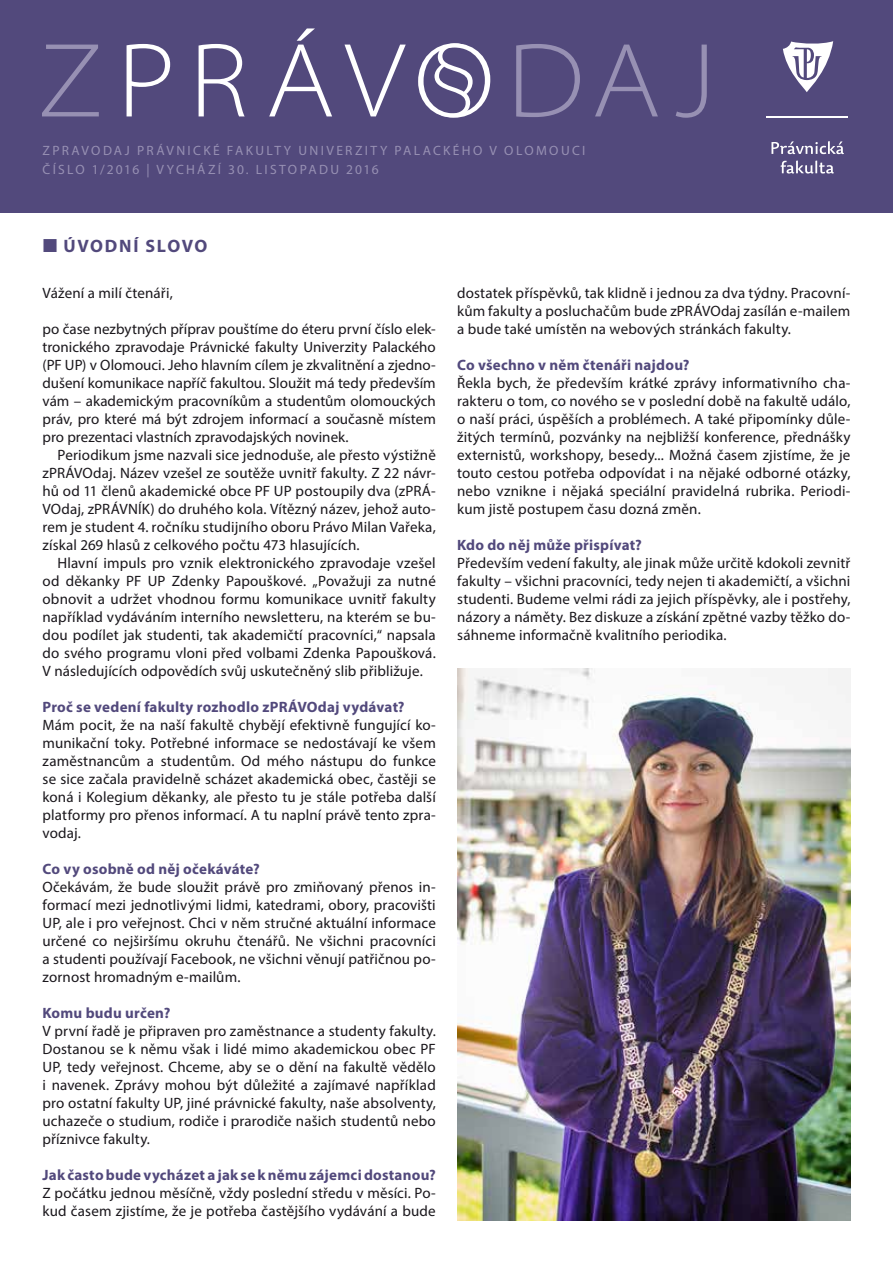
<style>
.page{position:relative;width:893px;height:1263px;background:#fff}
.page>*{position:absolute;margin:0;border:0;box-sizing:border-box;transform-origin:0 0}
.t1{font:700 18px "Myriad Pro";letter-spacing:.095em;color:#52497c}
.t2{font:15px/18px "Myriad Pro";letter-spacing:.01em;color:#1a171c;text-align:justify}
.t3{font:700 15px "Myriad Pro";letter-spacing:.015em;color:#52497c}
.t4{font:13.5px/19.5px "Myriad Pro";letter-spacing:.17em;color:#9790b3}
</style>
<div class="page">
<div style="left:0;top:0;width:893px;height:213px;background:#52497c"></div>
<svg style="left:516px;top:44px;width:191px;height:74px"></svg>
<svg style="left:42px;top:45px;width:57px;height:71px"></svg>
<svg style="left:127px;top:28px;width:363px;height:90px"></svg>
<img style="left:457px;top:668px;width:393px;height:552px">
<hr style="left:766px;top:116px;width:82px;height:1px;background:#fff">
<svg style="left:771px;top:141px;width:73px;height:13px"></svg>
<svg style="left:781px;top:161px;width:53px;height:13px"></svg>
<svg style="left:783px;top:41px;width:50px;height:51px"></svg>
<p class="t4" style="left:43px;top:140px;width:544px">ZPRAVODAJ PRÁVNICKÉ FAKULTY UNIVERZITY PALACKÉHO V OLOMOUCI<br>ČÍSLO 1/2016 | VYCHÁZÍ 30. LISTOPADU 2016</p>
<p class="t1" style="left:63px;top:234px;width:146px">ÚVODNÍ SLOVO</p>
<p class="t2" style="left:43px;top:284px;width:132px">Vážení a milí čtenáři,</p>
<p class="t2" style="left:43px;top:320px;width:395px">po čase nezbytných příprav pouštíme do éteru první číslo elek&shy;tronického zpravodaje Právnické fakulty Univerzity Palackého (PF UP) v Olomouci. Jeho hlavním cílem je zkvalitnění a zjedno&shy;dušení komunikace napříč fakultou. Sloužit má tedy především vám – akademickým pracovníkům a studentům olomouckých práv, pro které má být zdrojem informací a současně místem pro prezentaci vlastních zpravodajských novinek.</p>
<p class="t2" style="left:43px;top:446px;width:395px;text-indent:15px">Periodikum jsme nazvali sice jednoduše, ale přesto výstižně zPRÁVOdaj. Název vzešel ze soutěže uvnitř fakulty. Z 22 návr&shy;hů od 11 členů akademické obce PF UP postoupily dva (zPRÁ-VOdaj, zPRÁVNÍK) do druhého kola. Vítězný název, jehož auto&shy;rem je student 4. ročníku studijního oboru Právo Milan Vařeka, získal 269 hlasů z celkového počtu 473 hlasujících.</p>
<p class="t2" style="left:43px;top:554px;width:395px;text-indent:15px">Hlavní impuls pro vznik elektronického zpravodaje vzešel od děkanky PF UP Zdenky Papouškové. „Považuji za nutné obnovit a udržet vhodnou formu komunikace uvnitř fakulty například vydáváním interního newsletteru, na kterém se bu&shy;dou podílet jak studenti, tak akademičtí pracovníci,“ napsala do svého programu vloni před volbami Zdenka Papoušková.<br>V následujících odpovědích svůj uskutečněný slib přibližuje.</p>
<p class="t3" style="left:43px;top:697px;width:364px">Proč se vedení fakulty rozhodlo zPRÁVOdaj vydávat?</p>
<p class="t2" style="left:43px;top:716px;width:395px">Mám pocit, že na naší fakultě chybějí efektivně fungující ko&shy;munikační toky. Potřebné informace se nedostávají ke všem zaměstnancům a studentům. Od mého nástupu do funkce se sice začala pravidelně scházet akademická obec, častěji se koná i Kolegium děkanky, ale přesto tu je stále potřeba další platformy pro přenos informací. A tu naplní právě tento zpra&shy;vodaj.</p>
<p class="t3" style="left:43px;top:859px;width:219px">Co vy osobně od něj očekáváte?</p>
<p class="t2" style="left:43px;top:878px;width:395px">Očekávám, že bude sloužit právě pro zmiňovaný přenos in&shy;formací mezi jednotlivými lidmi, katedrami, obory, pracovišti UP, ale i pro veřejnost. Chci v něm stručné aktuální informace určené co nejširšímu okruhu čtenářů. Ne všichni pracovníci a studenti používají Facebook, ne všichni věnují patřičnou po&shy;zornost hromadným e-mailům.</p>
<p class="t3" style="left:43px;top:1003px;width:129px">Komu budu určen?</p>
<p class="t2" style="left:43px;top:1022px;width:395px">V první řadě je připraven pro zaměstnance a studenty fakulty.<br>Dostanou se k němu však i lidé mimo akademickou obec PF UP, tedy veřejnost. Chceme, aby se o dění na fakultě vědělo i navenek. Zprávy mohou být důležité a zajímavé například pro ostatní fakulty UP, jiné právnické fakulty, naše absolventy, uchazeče o studium, rodiče i prarodiče našich studentů nebo příznivce fakulty.</p>
<p class="t3" style="left:43px;top:1165px;width:395px">Jak často bude vycházet a jak se k němu zájemci dostanou?</p>
<p class="t2" style="left:43px;top:1184px;width:395px">Z počátku jednou měsíčně, vždy poslední středu v měsíci. Po&shy;kud časem zjistíme, že je potřeba častějšího vydávání a bude</p>
<p class="t2" style="left:457px;top:284px;width:395px">dostatek příspěvků, tak klidně i jednou za dva týdny. Pracovní&shy;kům fakulty a posluchačům bude zPRÁVOdaj zasílán e-mailem a bude také umístěn na webových stránkách fakulty.</p>
<p class="t3" style="left:457px;top:355px;width:234px">Co všechno v něm čtenáři najdou?</p>
<p class="t2" style="left:457px;top:374px;width:395px">Řekla bych, že především krátké zprávy informativního cha&shy;rakteru o tom, co nového se v poslední době na fakultě událo, o naší práci, úspěších a problémech. A také připomínky důle&shy;žitých termínů, pozvánky na nejbližší konference, přednášky externistů, workshopy, besedy... Možná časem zjistíme, že je touto cestou potřeba odpovídat i na nějaké odborné otázky, nebo vznikne i nějaká speciální pravidelná rubrika. Periodi&shy;kum jistě postupem času dozná změn.</p>
<p class="t3" style="left:457px;top:535px;width:186px">Kdo do něj může přispívat?</p>
<p class="t2" style="left:457px;top:554px;width:395px">Především vedení fakulty, ale jinak může určitě kdokoli zevnitř fakulty – všichni pracovníci, tedy nejen ti akademičtí, a všichni studenti. Budeme velmi rádi za jejich příspěvky, ale i postřehy, názory a náměty. Bez diskuze a získání zpětné vazby těžko do&shy;sáhneme informačně kvalitního periodika.</p>
</div>
